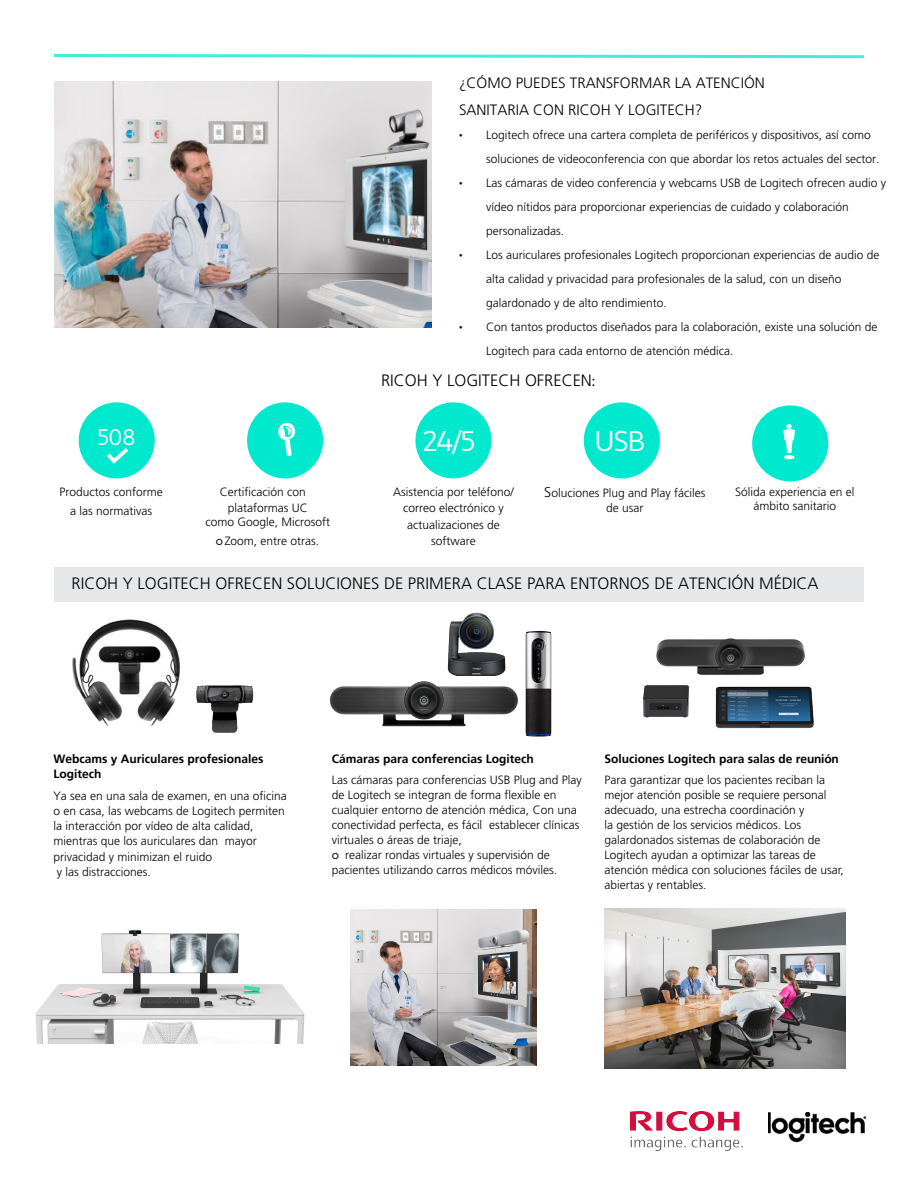
<style>
.page{position:relative;width:918px;height:1188px;background:#fff}
.page>*{position:absolute;margin:0;border:0;box-sizing:border-box;transform-origin:0 0}
.t1{font:28.5px "Apertura";color:#fff}
.t2{font:22.5px "Apertura";color:#fff}
.t3{font:300 16.5px "Frutiger";color:#000}
.t4{font:300 15px/27px "Frutiger";color:#000}
.t5{font:300 12px/15px "Frutiger";color:#000}
.t6{font:700 12px/15px "Frutiger";color:#000}
.s1{font-family:"Apertura";font-weight:400}
.s2{font-size:14.25px}
</style>
<div class="page">
<div style="left:54px;top:567px;width:810px;height:35px;background:#e6e7e8"></div>
<div style="left:415px;top:402px;width:77px;height:76px;background:#00e9cf;border-radius:50%"></div>
<div style="left:584px;top:402px;width:76px;height:76px;background:#00e9cf;border-radius:50%"></div>
<img style="left:331px;top:681px;width:187px;height:46px">
<div style="left:79px;top:402px;width:76px;height:76px;background:#00e9cf;border-radius:50%"></div>
<svg style="left:107px;top:448px;width:22px;height:16px"></svg>
<img style="left:196px;top:685px;width:58px;height:48px">
<img style="left:54px;top:81px;width:377px;height:246px">
<svg style="left:54px;top:54px;width:810px;height:5px"></svg>
<div style="left:247px;top:402px;width:76px;height:76px;background:#00e9cf;border-radius:50%"></div>
<div style="left:752px;top:405px;width:76px;height:76px;background:#00e9cf;border-radius:50%"></div>
<img style="left:768px;top:1113px;width:99px;height:30px">
<img style="left:72px;top:619px;width:108px;height:107px">
<img style="left:447px;top:612px;width:59px;height:64px">
<img style="left:525px;top:631px;width:27px;height:106px">
<img style="left:643px;top:638px;width:171px;height:91px">
<svg style="left:278px;top:422px;width:18px;height:35px"></svg>
<svg style="left:783px;top:424px;width:12px;height:36px"></svg>
<img style="left:630px;top:1111px;width:113px;height:39px">
<img style="left:36px;top:930px;width:269px;height:113px">
<img style="left:605px;top:908px;width:241px;height:161px">
<img style="left:350px;top:909px;width:187px;height:156px">
<p class="t4" style="left:459px;top:70px;width:307px">¿CÓMO PUEDES TRANSFORMAR LA ATENCIÓN<br>SANITARIA CON RICOH Y LOGITECH?</p>
<p class="t5" style="left:486px;top:123px;width:395px;line-height:24px;text-indent:-27px"><span class="s1">•</span> Logitech ofrece una cartera completa de periféricos y dispositivos, así como soluciones de videoconferencia con que abordar los retos actuales del sector.</p>
<p class="t5" style="left:486px;top:171px;width:402px;line-height:24px;text-indent:-27px"><span class="s1">•</span> Las cámaras de video conferencia y webcams USB de Logitech ofrecen audio y vídeo nítidos para proporcionar experiencias de cuidado y colaboración personalizadas.</p>
<p class="t5" style="left:486px;top:243px;width:395px;line-height:24px;text-indent:-27px"><span class="s1">•</span> Los auriculares profesionales Logitech proporcionan experiencias de audio de alta calidad y privacidad para profesionales de la salud, con un diseño galardonado y de alto rendimiento.</p>
<p class="t5" style="left:486px;top:315px;width:393px;line-height:24px;text-indent:-27px"><span class="s1">•</span> Con tantos productos diseñados para la colaboración, existe una solución de<br>Logitech para cada entorno de atención médica.</p>
<h3 class="t3" style="left:381px;top:371px;width:216px">RICOH Y LOGITECH OFRECEN<span class="s1">:</span></h3>
<h2 class="t2" style="left:98px;top:424px;width:40px">508</h2>
<h1 class="t1" style="left:422px;top:424px;width:55px">24/5</h1>
<h1 class="t1" style="left:595px;top:424px;width:52px">USB</h1>
<p class="t5" style="left:60px;top:482px;width:105px;line-height:19.5px;text-align:center">Productos conforme a las normativas</p>
<p class="t5" style="left:220px;top:484px;width:89px;line-height:16.5px;text-align:right">Certificación con plataformas UC</p>
<p class="t5" style="left:206px;top:513px;width:126px;line-height:19px;text-align:center">como Google, Microsoft <span class="s1">o</span> Zoom, entre otras.</p>
<p class="t5" style="left:393px;top:484px;width:122px;line-height:16.5px;text-align:center">Asistencia por teléfono/ correo electrónico y actualizaciones de software</p>
<p class="t5" style="left:544px;top:486px;width:163px;text-align:center"><span class="s2">S</span>oluciones Plug and Play fáciles de usar</p>
<p class="t5" style="left:735px;top:485px;width:121px;line-height:14px;text-align:center">Sólida experiencia en el ámbito sanitario</p>
<h3 class="t3" style="left:72px;top:574px;width:749px">RICOH Y LOGITECH OFRECEN SOLUCIONES DE PRIMERA CLASE PARA ENTORNOS DE ATENCIÓN MÉDICA</h3>
<p class="t6" style="left:54px;top:752px;width:212px">Webcams y Auriculares profesionales<br>Logitech</p>
<p class="t5" style="left:54px;top:788px;width:235px">Ya sea en una sala de examen, en una oficina o en casa, las webcams de Logitech permiten la interacción por vídeo de alta calidad, mientras que los auriculares dan mayor privacidad y minimizan el ruido<br>y las distracciones.</p>
<p class="t6" style="left:332px;top:752px;width:204px">Cámaras para conferencias Logitech</p>
<p class="t5" style="left:332px;top:773px;width:252px">Las cámaras para conferencias USB Plug and Play de Logitech se integran de forma flexible en cualquier entorno de atención médica, Con una conectividad perfecta, es fácil establecer clínicas virtuales o áreas de triaje,<br><span class="s1">o</span> realizar rondas virtuales y supervisión de pacientes utilizando carros médicos móviles.</p>
<p class="t6" style="left:605px;top:752px;width:236px">Soluciones Logitech para salas de reunión</p>
<p class="t5" style="left:605px;top:773px;width:241px">Para garantizar que los pacientes reciban la mejor atención posible se requiere personal adecuado, una estrecha coordinación y<br>la gestión de los servicios médicos. Los galardonados sistemas de colaboración de Logitech ayudan a optimizar las tareas de atención médica con soluciones fáciles de usar, abiertas y rentables.</p>
</div>
